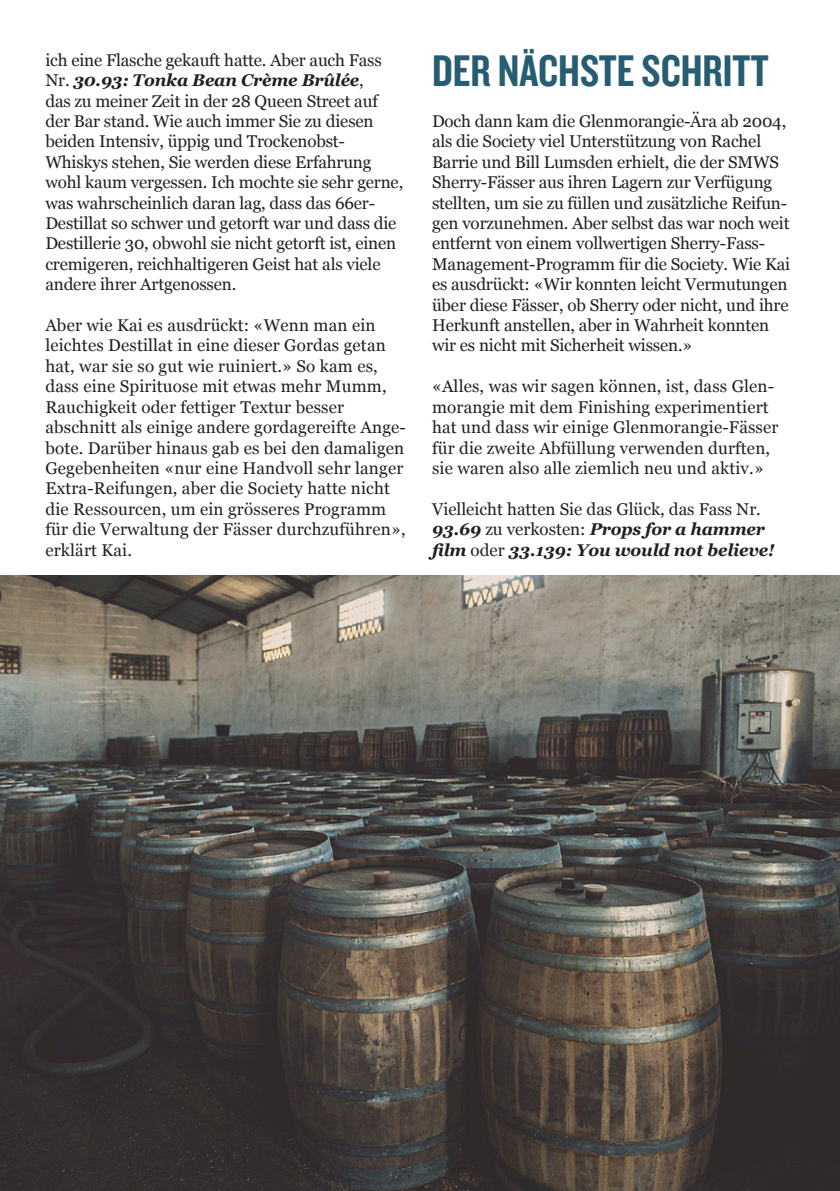
<style>
.page{position:relative;width:840px;height:1191px;background:#fff}
.page>*{position:absolute;margin:0;border:0;box-sizing:border-box;transform-origin:0 0}
.t1{font:46px "Knockout 49 Liteweight";color:#275d73}
.t2{font:17px/20.4px "Georgia";letter-spacing:-.01em;color:#231f20}
.t3{font:17px/20.4px "Georgia";letter-spacing:.01em;color:#231f20}
.s1{font-weight:700;font-style:italic}
</style>
<div class="page">
<img style="left:0;top:576px;width:839px;height:615px">
<p class="t2" style="left:45px;top:49px;width:359px">ich eine Flasche gekauft hatte. Aber auch Fass Nr. <span class="s1">30.93: Tonka Bean Crème Brûlée</span>,<br>das zu meiner Zeit in der 28 Queen Street auf der Bar stand. Wie auch immer Sie zu diesen beiden Intensiv, üppig und Trockenobst-Whiskys stehen, Sie werden diese Erfahrung wohl kaum vergessen. Ich mochte sie sehr gerne, was wahrscheinlich daran lag, dass das 66er-Destillat so schwer und getorft war und dass die Destillerie 30, obwohl sie nicht getorft ist, einen cremigeren, reichhaltigeren Geist hat als viele andere ihrer Artgenossen.</p>
<p class="t3" style="left:45px;top:314px;width:362px">Aber wie Kai es ausdrückt: «Wenn man ein leichtes Destillat in eine dieser Gordas getan hat, war sie so gut wie ruiniert.» So kam es, dass eine Spirituose mit etwas mehr Mumm, Rauchigkeit oder fettiger Textur besser abschnitt als einige andere gordagereifte Ange&shy;bote. Darüber hinaus gab es bei den damaligen Gegebenheiten «nur eine Handvoll sehr langer Extra-Reifungen, aber die Society hatte nicht die Ressourcen, um ein grösseres Programm für die Verwaltung der Fässer durchzuführen», erklärt Kai.</p>
<h1 class="t1" style="left:432px;top:42px;width:338px">DER NÄCHSTE SCHRITT</h1>
<p class="t2" style="left:432px;top:110px;width:359px">Doch dann kam die Glenmorangie-Ära ab 2004, als die Society viel Unterstützung von Rachel Barrie und Bill Lumsden erhielt, die der SMWS Sherry-Fässer aus ihren Lagern zur Verfügung stellten, um sie zu füllen und zusätzliche Reifun&shy;gen vorzunehmen. Aber selbst das war noch weit entfernt von einem vollwertigen Sherry-Fass-Management-Programm für die Society. Wie Kai es ausdrückt: «Wir konnten leicht Vermutungen über diese Fässer, ob Sherry oder nicht, und ihre Herkunft anstellen, aber in Wahrheit konnten wir es nicht mit Sicherheit wissen.»</p>
<p class="t3" style="left:432px;top:375px;width:348px">«Alles, was wir sagen können, ist, dass Glen&shy;morangie mit dem Finishing experimentiert hat und dass wir einige Glenmorangie-Fässer für die zweite Abfüllung verwenden durften, sie waren also alle ziemlich neu und aktiv.»</p>
<p class="t2" style="left:432px;top:498px;width:344px">Vielleicht hatten Sie das Glück, das Fass Nr.<br><span class="s1">93.69</span> zu verkosten: <span class="s1">Props for a hammer film</span> oder <span class="s1">33.139: You would not believe!</span></p>
</div>
